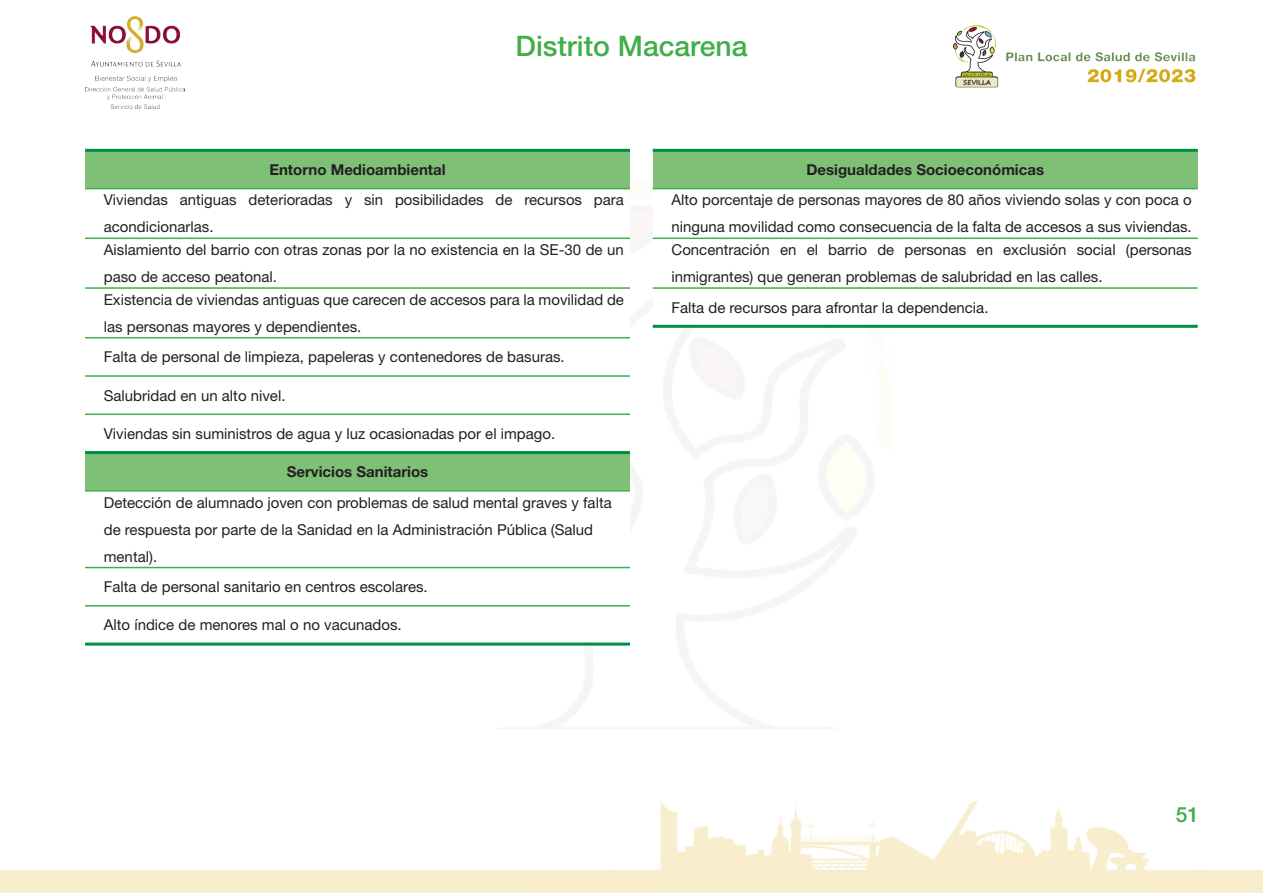
<style>
.page{position:relative;width:1263px;height:893px;background:#fff}
.page>*{position:absolute;margin:0;border:0;box-sizing:border-box;transform-origin:0 0}
.t1{font:500 28.35px "Helvetica Neue LT Std";color:#40ae49}
.t2{font:500 21px "Helvetica Neue LT Std";color:#40ae49}
.t3{font:15px/27px "Helvetica Neue LT Std";color:#231f20}
.t4{font:700 15px "Helvetica Neue LT Std";color:#231f20}
</style>
<div class="page">
<img style="left:0;top:800px;width:1263px;height:93px">
<div style="left:722px;top:871px;width:424px;height:22px;background:#f8eecd"></div>
<img style="left:953px;top:24px;width:243px;height:64px">
<img style="left:85px;top:16px;width:100px;height:92px">
<div style="left:85px;top:152px;width:545px;height:36px;background:#7fc077"></div>
<svg style="left:85px;top:189px;width:545px;height:454px"></svg>
<hr style="left:85px;top:238px;width:545px;height:1px;background:#40ae49">
<hr style="left:85px;top:188px;width:545px;height:1px;background:#40ae49">
<hr style="left:85px;top:287px;width:545px;height:2px;background:#40ae49">
<hr style="left:85px;top:375px;width:545px;height:2px;background:#40ae49">
<hr style="left:85px;top:451px;width:545px;height:3px;background:#008d46">
<hr style="left:85px;top:490px;width:545px;height:2px;background:#40ae49">
<hr style="left:85px;top:605px;width:545px;height:2px;background:#40ae49">
<hr style="left:85px;top:643px;width:545px;height:3px;background:#008d46">
<hr style="left:85px;top:337px;width:545px;height:1px;background:#40ae49">
<hr style="left:85px;top:567px;width:545px;height:1px;background:#40ae49">
<hr style="left:85px;top:414px;width:545px;height:1px;background:#40ae49">
<hr style="left:85px;top:149px;width:545px;height:3px;background:#008d46">
<div style="left:653px;top:150px;width:545px;height:39px;background:#7fc077"></div>
<svg style="left:653px;top:189px;width:545px;height:136px"></svg>
<hr style="left:653px;top:149px;width:545px;height:3px;background:#008d46">
<hr style="left:653px;top:188px;width:545px;height:1px;background:#40ae49">
<hr style="left:653px;top:238px;width:545px;height:1px;background:#40ae49">
<hr style="left:653px;top:287px;width:545px;height:2px;background:#40ae49">
<hr style="left:653px;top:325px;width:545px;height:3px;background:#008d46">
<h1 class="t1" style="left:516px;top:29px;width:233px">Distrito Macarena</h1>
<p class="t4" style="left:269px;top:160px;width:178px">Entorno Medioambiental</p>
<p class="t3" style="left:104px;top:186px;width:522px">Viviendas antiguas deterioradas y sin posibilidades de recursos para acondicionarlas.</p>
<p class="t3" style="left:104px;top:236px;width:522px">Aislamiento del barrio con otras zonas por la no existencia en la SE-30 de un paso de acceso peatonal.</p>
<p class="t3" style="left:104px;top:286px;width:522px">Existencia de viviendas antiguas que carecen de accesos para la movilidad de las personas mayores y dependientes.</p>
<p class="t3" style="left:104px;top:343px;width:462px">Falta de personal de limpieza, papeleras y contenedores de basuras.</p>
<p class="t3" style="left:104px;top:381px;width:183px">Salubridad en un alto nivel.</p>
<p class="t3" style="left:104px;top:420px;width:453px">Viviendas sin suministros de agua y luz ocasionadas por el impago.</p>
<p class="t4" style="left:287px;top:462px;width:143px">Servicios Sanitarios</p>
<p class="t3" style="left:104px;top:488px;width:509px">Detección de alumnado joven con problemas de salud mental graves y falta de respuesta por parte de la Sanidad en la Administración Pública (Salud mental).</p>
<p class="t3" style="left:104px;top:573px;width:325px">Falta de personal sanitario en centros escolares.</p>
<p class="t3" style="left:104px;top:611px;width:299px">Alto índice de menores mal o no vacunados.</p>
<p class="t4" style="left:806px;top:160px;width:239px">Desigualdades Socioeconómicas</p>
<p class="t3" style="left:671px;top:186px;width:522px">Alto porcentaje de personas mayores de 80 años viviendo solas y con poca o ninguna movilidad como consecuencia de la falta de accesos a sus viviendas.</p>
<p class="t3" style="left:671px;top:236px;width:522px">Concentración en el barrio de personas en exclusión social (personas inmigrantes) que generan problemas de salubridad en las calles.</p>
<p class="t3" style="left:671px;top:293px;width:318px">Falta de recursos para afrontar la dependencia.</p>
<h2 class="t2" style="left:1176px;top:802px;width:25px">51</h2>
</div>
